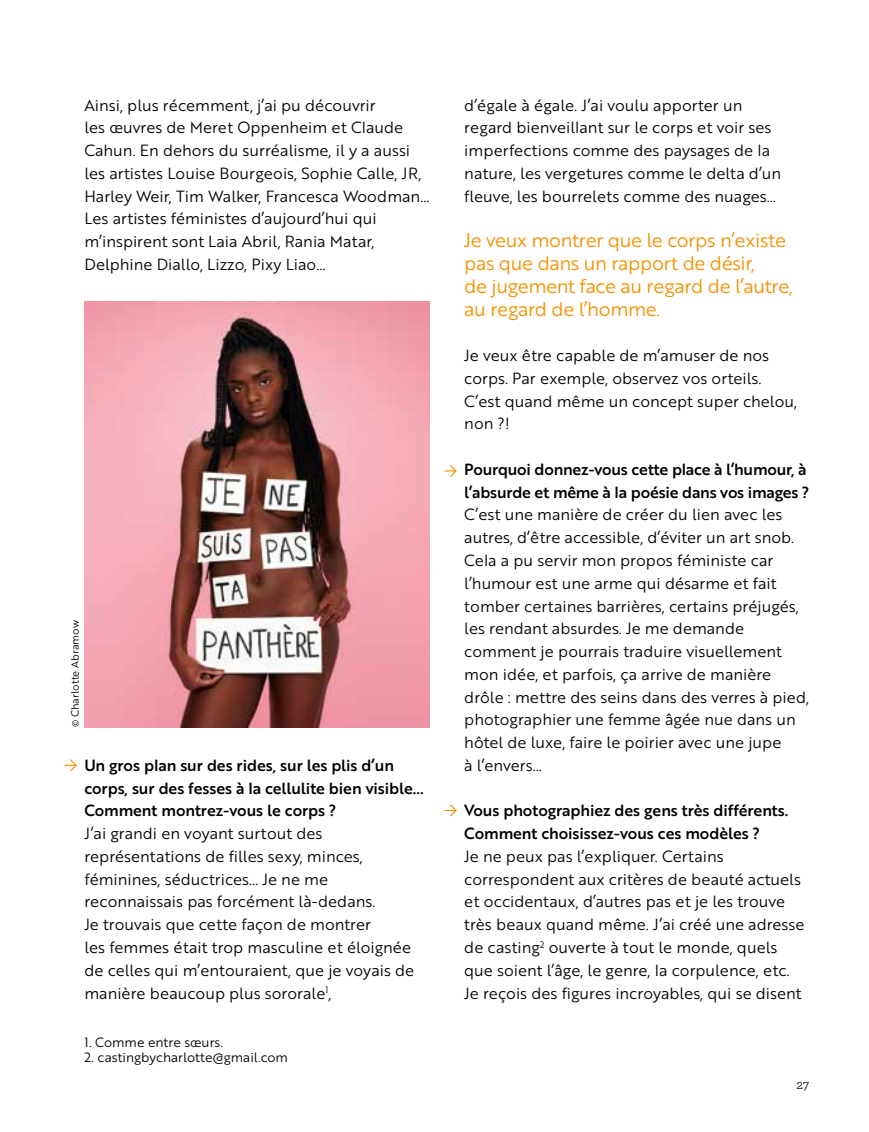
<style>
.page{position:relative;width:869px;height:1132px;background:#fff}
.page>*{position:absolute;margin:0;border:0;box-sizing:border-box;transform-origin:0 0}
.t1{font:19.25px/22.8px "Brother 1816 Book";letter-spacing:-.02em;color:#f39100}
.t2{font:15.75px/22.8px "Brother 1816 Book";color:#000}
.t3{font:15.75px/22.8px "Brother 1816 Medium";letter-spacing:-.005em;color:#000}
.t4{font:14px "Archer";color:#000}
.t5{font:13.12px "Brother 1816 Book";color:#000}
.t6{font:10.5px "Brother 1816 Book";color:#000}
.s1{font-size:8.75px}
</style>
<div class="page">
<img style="left:84px;top:302px;width:345px;height:425px">
<svg style="left:64px;top:759px;width:13px;height:11px"></svg>
<svg style="left:444px;top:804px;width:12px;height:12px"></svg>
<svg style="left:444px;top:465px;width:12px;height:11px"></svg>
<p class="t2" style="left:84px;top:93px;width:346px">Ainsi, plus récemment, j’ai pu découvrir<br>les œuvres de Meret Oppenheim et Claude Cahun. En dehors du surréalisme, il y a aussi les artistes Louise Bourgeois, Sophie Calle, JR, Harley Weir, Tim Walker, Francesca Woodman… Les artistes féministes d’aujourd’hui qui m’inspirent sont Laia Abril, Rania Matar, Delphine Diallo, Lizzo, Pixy Liao…</p>
<p class="t6" style="left:67px;top:727px;width:109px;rotate:-90deg"><span class="s1">©</span> Charlotte Abramow</p>
<p class="t3" style="left:84px;top:753px;width:340px">Un gros plan sur des rides, sur les plis d’un corps, sur des fesses à la cellulite bien visible…<br>Comment montrez-vous le corps ?</p>
<p class="t2" style="left:84px;top:821px;width:331px">J’ai grandi en voyant surtout des représentations de filles sexy, minces, féminines, séductrices… Je ne me reconnaissais pas forcément là-dedans.<br>Je trouvais que cette façon de montrer<br>les femmes était trop masculine et éloignée de celles qui m’entouraient, que je voyais de manière beaucoup plus sororale<sup>1</sup>,</p>
<p class="t5" style="left:84px;top:1031px;width:140px">1. Comme entre sœurs.</p>
<p class="t5" style="left:84px;top:1047px;width:205px">2. castingbycharlotte@gmail.com</p>
<p class="t2" style="left:464px;top:93px;width:318px">d’égale à égale. J’ai voulu apporter un regard bienveillant sur le corps et voir ses imperfections comme des paysages de la nature, les vergetures comme le delta d’un fleuve, les bourrelets comme des nuages…</p>
<p class="t1" style="left:464px;top:228px;width:330px">Je veux montrer que le corps n’existe pas que dans un rapport de désir,<br>de jugement face au regard de l’autre, au regard de l’homme.</p>
<p class="t2" style="left:464px;top:343px;width:334px">Je veux être capable de m’amuser de nos corps. Par exemple, observez vos orteils.<br>C’est quand même un concept super chelou, non ?!</p>
<p class="t3" style="left:464px;top:457px;width:346px">Pourquoi donnez-vous cette place à l’humour, à l’absurde et même à la poésie dans vos images ?</p>
<p class="t2" style="left:464px;top:502px;width:346px">C’est une manière de créer du lien avec les autres, d’être accessible, d’éviter un art snob.<br>Cela a pu servir mon propos féministe car l’humour est une arme qui désarme et fait tomber certaines barrières, certains préjugés, les rendant absurdes. Je me demande comment je pourrais traduire visuellement mon idée, et parfois, ça arrive de manière drôle : mettre des seins dans des verres à pied, photographier une femme âgée nue dans un hôtel de luxe, faire le poirier avec une jupe<br>à l’envers…</p>
<p class="t3" style="left:464px;top:798px;width:325px">Vous photographiez des gens très différents.<br>Comment choisissez-vous ces modèles ?</p>
<p class="t2" style="left:464px;top:844px;width:341px">Je ne peux pas l’expliquer. Certains correspondent aux critères de beauté actuels et occidentaux, d’autres pas et je les trouve très beaux quand même. J’ai créé une adresse de casting<sup>2</sup> ouverte à tout le monde, quels que soient l’âge, le genre, la corpulence, etc.<br>Je reçois des figures incroyables, qui se disent</p>
<p class="t4" style="left:796px;top:1073px;width:14px">27</p>
</div>
